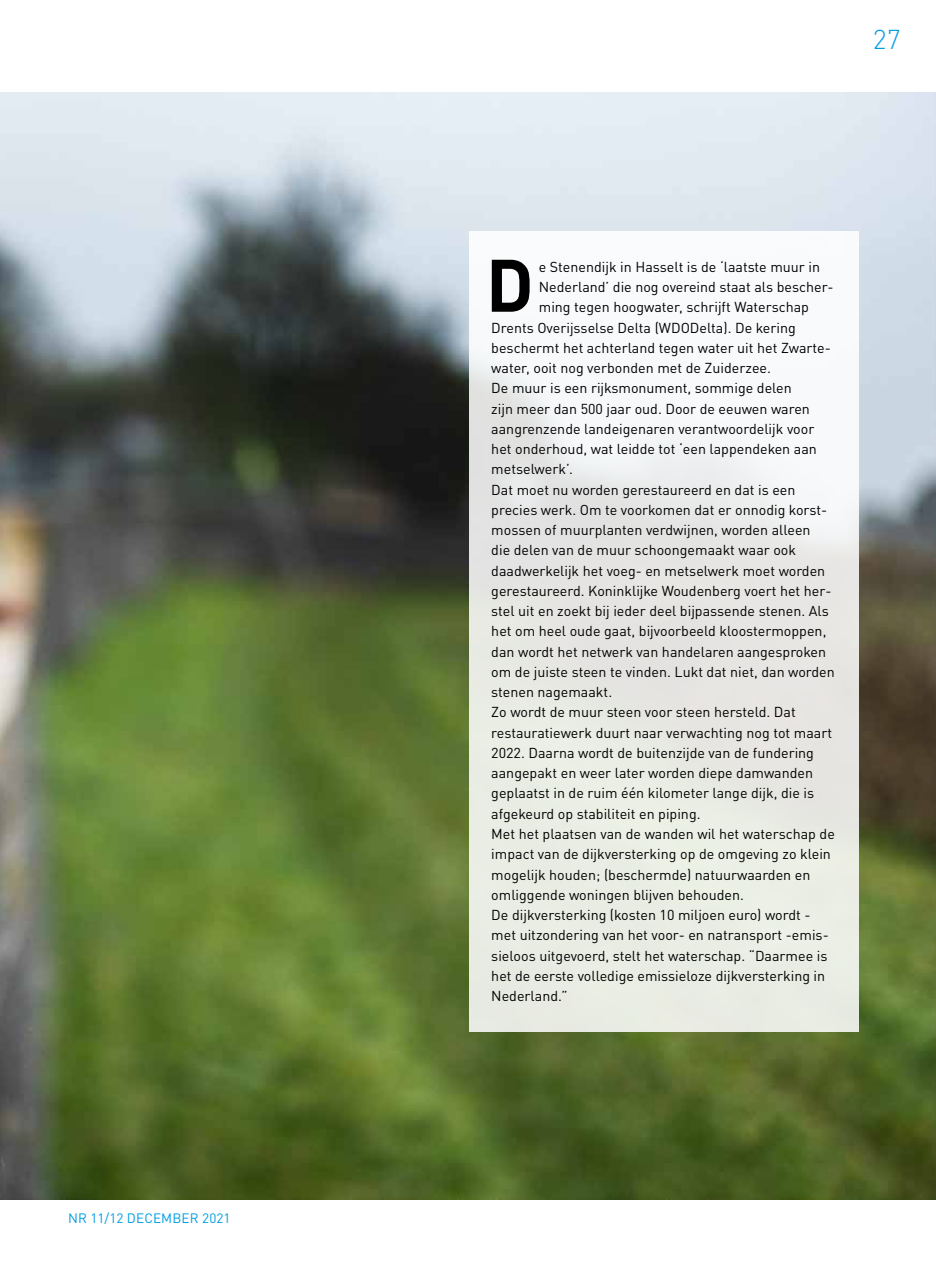
<style>
.page{position:relative;width:936px;height:1263px;background:#fff}
.page>*{position:absolute;margin:0;border:0;box-sizing:border-box;transform-origin:0 0}
.t1{font:700 73.05px "DIN Pro";color:#000}
.t2{font:300 27px "DIN Pro";color:#009ee3}
.t3{font:14.25px "DIN Pro";color:#000}
.t4{font:13.5px "DIN Pro";letter-spacing:.01em;color:#009ee3}
</style>
<div class="page">
<img style="left:0;top:93px;width:935px;height:1106px">
<div style="left:469px;top:231px;width:389px;height:801px;background:linear-gradient(to bottom,#f5f5f9,#e4e7db)"></div>
<p class="t4" style="left:68px;top:1208px;width:164px">NR 11/12 DECEMBER 2021</p>
<h2 class="t2" style="left:872px;top:18px;width:29px">27</h2>
<h1 class="t1" style="left:485px;top:224px;width:50px">D</h1>
<p class="t3" style="left:539px;top:256px;width:283px">e Stenendijk in Hasselt is de ‘laatste muur in</p>
<p class="t3" style="left:539px;top:276px;width:296px">Nederland’ die nog overeind staat als bescher-</p>
<p class="t3" style="left:539px;top:296px;width:272px">ming tegen hoogwater, schrijft Waterschap</p>
<p class="t3" style="left:491px;top:316px;width:306px">Drents Overijsselse Delta (WDODelta). De kering</p>
<p class="t3" style="left:491px;top:337px;width:341px">beschermt het achterland tegen water uit het Zwarte-</p>
<p class="t3" style="left:491px;top:357px;width:281px">water, ooit nog verbonden met de Zuiderzee.</p>
<p class="t3" style="left:491px;top:377px;width:302px">De muur is een rijksmonument, sommige delen</p>
<p class="t3" style="left:491px;top:397px;width:320px">zijn meer dan 500 jaar oud. Door de eeuwen waren</p>
<p class="t3" style="left:491px;top:418px;width:324px">aangrenzende landeigenaren verantwoordelijk voor</p>
<p class="t3" style="left:491px;top:438px;width:327px">het onderhoud, wat leidde tot ‘een lappendeken aan</p>
<p class="t3" style="left:491px;top:458px;width:83px">metselwerk’.</p>
<p class="t3" style="left:491px;top:478px;width:306px">Dat moet nu worden gerestaureerd en dat is een</p>
<p class="t3" style="left:491px;top:499px;width:337px">precies werk. Om te voorkomen dat er onnodig korst-</p>
<p class="t3" style="left:491px;top:519px;width:321px">mossen of muurplanten verdwijnen, worden alleen</p>
<p class="t3" style="left:491px;top:539px;width:306px">die delen van de muur schoongemaakt waar ook</p>
<p class="t3" style="left:491px;top:559px;width:335px">daadwerkelijk het voeg- en metselwerk moet worden</p>
<p class="t3" style="left:491px;top:580px;width:341px">gerestaureerd. Koninklijke Woudenberg voert het her-</p>
<p class="t3" style="left:491px;top:600px;width:339px">stel uit en zoekt bij ieder deel bijpassende stenen. Als</p>
<p class="t3" style="left:491px;top:620px;width:336px">het om heel oude gaat, bijvoorbeeld kloostermoppen,</p>
<p class="t3" style="left:491px;top:640px;width:336px">dan wordt het netwerk van handelaren aangesproken</p>
<p class="t3" style="left:491px;top:661px;width:345px">om de juiste steen te vinden. Lukt dat niet, dan worden</p>
<p class="t3" style="left:491px;top:681px;width:122px">stenen nagemaakt.</p>
<p class="t3" style="left:491px;top:701px;width:306px">Zo wordt de muur steen voor steen hersteld. Dat</p>
<p class="t3" style="left:491px;top:721px;width:342px">restauratiewerk duurt naar verwachting nog tot maart</p>
<p class="t3" style="left:491px;top:742px;width:324px">2022. Daarna wordt de buitenzijde van de fundering</p>
<p class="t3" style="left:491px;top:762px;width:323px">aangepakt en weer later worden diepe damwanden</p>
<p class="t3" style="left:491px;top:782px;width:324px">geplaatst in de ruim één kilometer lange dijk, die is</p>
<p class="t3" style="left:491px;top:802px;width:211px">afgekeurd op stabiliteit en piping.</p>
<p class="t3" style="left:491px;top:823px;width:345px">Met het plaatsen van de wanden wil het waterschap de</p>
<p class="t3" style="left:491px;top:843px;width:341px">impact van de dijkversterking op de omgeving zo klein</p>
<p class="t3" style="left:491px;top:863px;width:320px">mogelijk houden; (beschermde) natuurwaarden en</p>
<p class="t3" style="left:491px;top:883px;width:254px">omliggende woningen blijven behouden.</p>
<p class="t3" style="left:491px;top:904px;width:321px">De dijkversterking (kosten 10 miljoen euro) wordt -</p>
<p class="t3" style="left:491px;top:924px;width:339px">met uitzondering van het voor- en natransport -emis-</p>
<p class="t3" style="left:491px;top:944px;width:337px">sieloos uitgevoerd, stelt het waterschap. “Daarmee is</p>
<p class="t3" style="left:491px;top:964px;width:335px">het de eerste volledige emissieloze dijkversterking in</p>
<p class="t3" style="left:491px;top:985px;width:78px">Nederland.”</p>
</div>
